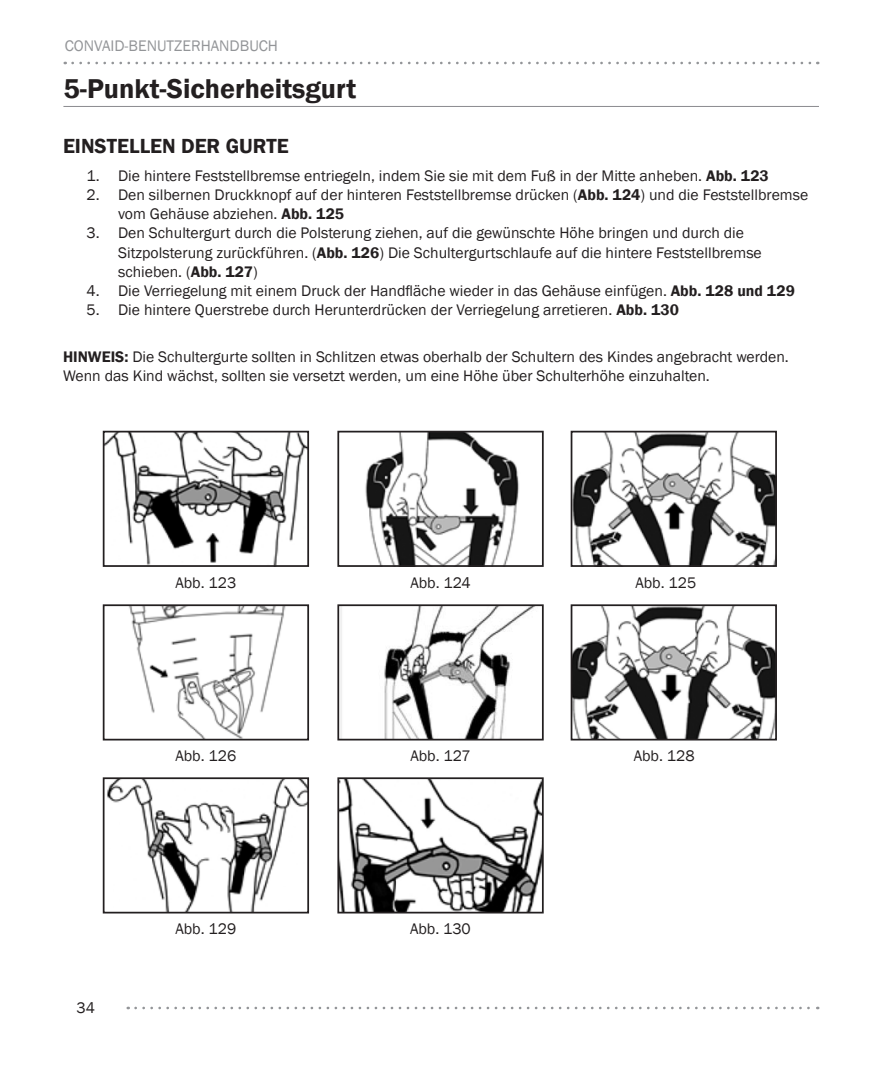
<style>
.page{position:relative;width:882px;height:1071px;background:#fff}
.page>*{position:absolute;margin:0;border:0;box-sizing:border-box;transform-origin:0 0}
.Etac_Sub_Header{font:600 28px "Franklin Gothic";color:#231f20}
.Etac_Topic_Heading{font:600 21px "Franklin Gothic";color:#231f20}
.Etac_UG_Paragraph{font:15.75px/19.2px "Franklin Gothic";color:#231f20}
.t1{font:15.75px "Franklin Gothic";color:#939598}
.s1{font-weight:600}
</style>
<div class="page">
<svg style="left:73px;top:62px;width:745px;height:2px"></svg>
<svg style="left:136px;top:1007px;width:682px;height:2px"></svg>
<hr style="left:63px;top:106px;width:756px;height:1px;background:#8a8a8e">
<img style="left:106px;top:434px;width:200px;height:130px">
<div style="left:103px;top:431px;width:206px;height:136px;border:2px solid #231f20"></div>
<img style="left:365px;top:434px;width:154px;height:130px">
<div style="left:337px;top:431px;width:207px;height:136px;border:2px solid #231f20"></div>
<img style="left:574px;top:434px;width:200px;height:130px">
<div style="left:571px;top:431px;width:206px;height:136px;border:2px solid #231f20"></div>
<img style="left:129px;top:607px;width:157px;height:131px">
<div style="left:103px;top:604px;width:206px;height:137px;border:2px solid #231f20"></div>
<img style="left:340px;top:607px;width:194px;height:131px">
<div style="left:337px;top:604px;width:207px;height:137px;border:2px solid #231f20"></div>
<img style="left:574px;top:607px;width:200px;height:131px">
<div style="left:571px;top:604px;width:206px;height:137px;border:2px solid #231f20"></div>
<img style="left:107px;top:780px;width:199px;height:131px">
<div style="left:103px;top:777px;width:206px;height:137px;border:2px solid #231f20"></div>
<img style="left:340px;top:780px;width:201px;height:131px">
<div style="left:337px;top:777px;width:207px;height:137px;border:2px solid #231f20"></div>
<p class="t1" style="left:65px;top:36px;width:215px">CONVAID-BENUTZERHANDBUCH</p>
<p class="Etac_Sub_Header" style="left:63px;top:72px;width:294px">5-Punkt-Sicherheitsgurt</p>
<p class="Etac_Topic_Heading" style="left:63px;top:134px;width:227px">EINSTELLEN DER GURTE</p>
<p class="Etac_UG_Paragraph" style="left:87px;top:166px;width:684px">1. Die hintere Feststellbremse entriegeln, indem Sie sie mit dem Fuß in der Mitte anheben. <span class="s1">Abb. 123</span></p>
<p class="Etac_UG_Paragraph" style="left:118px;top:185px;width:692px;text-indent:-31px">2. Den silbernen Druckknopf auf der hinteren Feststellbremse drücken (<span class="s1">Abb. 124</span>) und die Feststellbremse vom Gehäuse abziehen. <span class="s1">Abb. 125</span></p>
<p class="Etac_UG_Paragraph" style="left:118px;top:224px;width:645px;text-indent:-31px">3. Den Schultergurt durch die Polsterung ziehen, auf die gewünschte Höhe bringen und durch die<br>Sitzpolsterung zurückführen. (<span class="s1">Abb. 126</span>) Die Schultergurtschlaufe auf die hintere Feststellbremse schieben. (<span class="s1">Abb. 127</span>)</p>
<p class="Etac_UG_Paragraph" style="left:87px;top:282px;width:710px">4. Die Verriegelung mit einem Druck der Handfläche wieder in das Gehäuse einfügen. <span class="s1">Abb. 128 und 129</span></p>
<p class="Etac_UG_Paragraph" style="left:87px;top:301px;width:594px">5. Die hintere Querstrebe durch Herunterdrücken der Verriegelung arretieren. <span class="s1">Abb. 130</span></p>
<p class="Etac_UG_Paragraph" style="left:63px;top:347px;width:727px"><span class="s1">HINWEIS:</span> Die Schultergurte sollten in Schlitzen etwas oberhalb der Schultern des Kindes angebracht werden.<br>Wenn das Kind wächst, sollten sie versetzt werden, um eine Höhe über Schulterhöhe einzuhalten.</p>
<p class="Etac_UG_Paragraph" style="left:76px;top:999px;width:20px">34</p>
<p class="Etac_UG_Paragraph" style="left:176px;top:573px;width:62px">Abb. 123</p>
<p class="Etac_UG_Paragraph" style="left:176px;top:747px;width:62px">Abb. 126</p>
<p class="Etac_UG_Paragraph" style="left:176px;top:920px;width:62px">Abb. 129</p>
<p class="Etac_UG_Paragraph" style="left:411px;top:573px;width:62px">Abb. 124</p>
<p class="Etac_UG_Paragraph" style="left:636px;top:573px;width:62px">Abb. 125</p>
<p class="Etac_UG_Paragraph" style="left:411px;top:747px;width:62px">Abb. 127</p>
<p class="Etac_UG_Paragraph" style="left:410px;top:920px;width:62px">Abb. 130</p>
<p class="Etac_UG_Paragraph" style="left:634px;top:747px;width:62px">Abb. 128</p>
</div>
